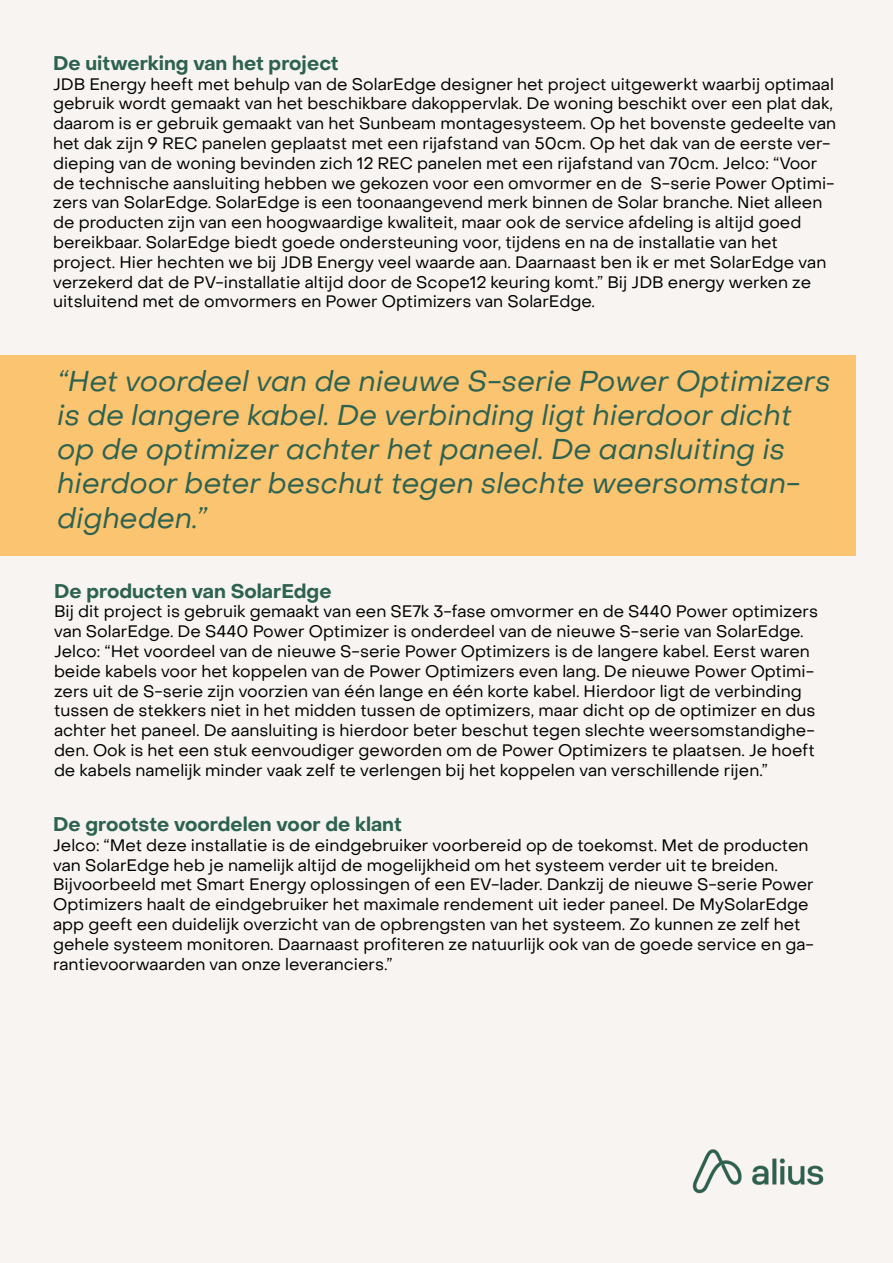
<style>
.page{position:relative;width:893px;height:1263px;background:#f7f4f1}
.page>*{position:absolute;margin:0;border:0;box-sizing:border-box;transform-origin:0 0}
.t1{font:italic 28.5px/34.2px "Object Sans";color:#2d6251}
.t2{font:700 19.5px "Object Sans";color:#2d6251}
.t3{font:16.5px/19.8px "Object Sans";color:#000}
</style>
<div class="page">
<img style="left:692px;top:1149px;width:132px;height:45px">
<div style="left:0;top:355px;width:855px;height:200px;background:#fac470"></div>
<p class="t2" style="left:53px;top:51px;width:287px">De uitwerking van het project</p>
<p class="t3" style="left:53px;top:74px;width:784px">JDB Energy heeft met behulp van de SolarEdge designer het project uitgewerkt waarbij optimaal gebruik wordt gemaakt van het beschikbare dakoppervlak. De woning beschikt over een plat dak, daarom is er gebruik gemaakt van het Sunbeam montagesysteem. Op het bovenste gedeelte van het dak zijn 9 REC panelen geplaatst met een rijafstand van 50cm. Op het dak van de eerste ver&shy;dieping van de woning bevinden zich 12 REC panelen met een rijafstand van 70cm. Jelco: “Voor de technische aansluiting hebben we gekozen voor een omvormer en de S-serie Power Optimi&shy;zers van SolarEdge. SolarEdge is een toonaangevend merk binnen de Solar branche. Niet alleen de producten zijn van een hoogwaardige kwaliteit, maar ook de service afdeling is altijd goed bereikbaar. SolarEdge biedt goede ondersteuning voor, tijdens en na de installatie van het project. Hier hechten we bij JDB Energy veel waarde aan. Daarnaast ben ik er met SolarEdge van verzekerd dat de PV-installatie altijd door de Scope12 keuring komt.” Bij JDB energy werken ze uitsluitend met de omvormers en Power Optimizers van SolarEdge.</p>
<h1 class="t1" style="left:57px;top:364px;width:775px">“Het voordeel van de nieuwe S-serie Power Optimizers is de langere kabel. De verbinding ligt hierdoor dicht op de optimizer achter het paneel. De aansluiting is hierdoor beter beschut tegen slechte weersomstan&shy;digheden.”</h1>
<p class="t2" style="left:54px;top:579px;width:279px">De producten van SolarEdge</p>
<p class="t3" style="left:54px;top:602px;width:765px">Bij dit project is gebruik gemaakt van een SE7k 3-fase omvormer en de S440 Power optimizers van SolarEdge. De S440 Power Optimizer is onderdeel van de nieuwe S-serie van SolarEdge.<br>Jelco: “Het voordeel van de nieuwe S-serie Power Optimizers is de langere kabel. Eerst waren beide kabels voor het koppelen van de Power Optimizers even lang. De nieuwe Power Optimi&shy;zers uit de S-serie zijn voorzien van één lange en één korte kabel. Hierdoor ligt de verbinding tussen de stekkers niet in het midden tussen de optimizers, maar dicht op de optimizer en dus achter het paneel. De aansluiting is hierdoor beter beschut tegen slechte weersomstandighe&shy;den. Ook is het een stuk eenvoudiger geworden om de Power Optimizers te plaatsen. Je hoeft de kabels namelijk minder vaak zelf te verlengen bij het koppelen van verschillende rijen.”</p>
<p class="t2" style="left:53px;top:812px;width:350px">De grootste voordelen voor de klant</p>
<p class="t3" style="left:53px;top:835px;width:762px">Jelco: “Met deze installatie is de eindgebruiker voorbereid op de toekomst. Met de producten van SolarEdge heb je namelijk altijd de mogelijkheid om het systeem verder uit te breiden.<br>Bijvoorbeeld met Smart Energy oplossingen of een EV-lader. Dankzij de nieuwe S-serie Power Optimizers haalt de eindgebruiker het maximale rendement uit ieder paneel. De MySolarEdge app geeft een duidelijk overzicht van de opbrengsten van het systeem. Zo kunnen ze zelf het gehele systeem monitoren. Daarnaast profiteren ze natuurlijk ook van de goede service en ga&shy;rantievoorwaarden van onze leveranciers.”</p>
</div>
